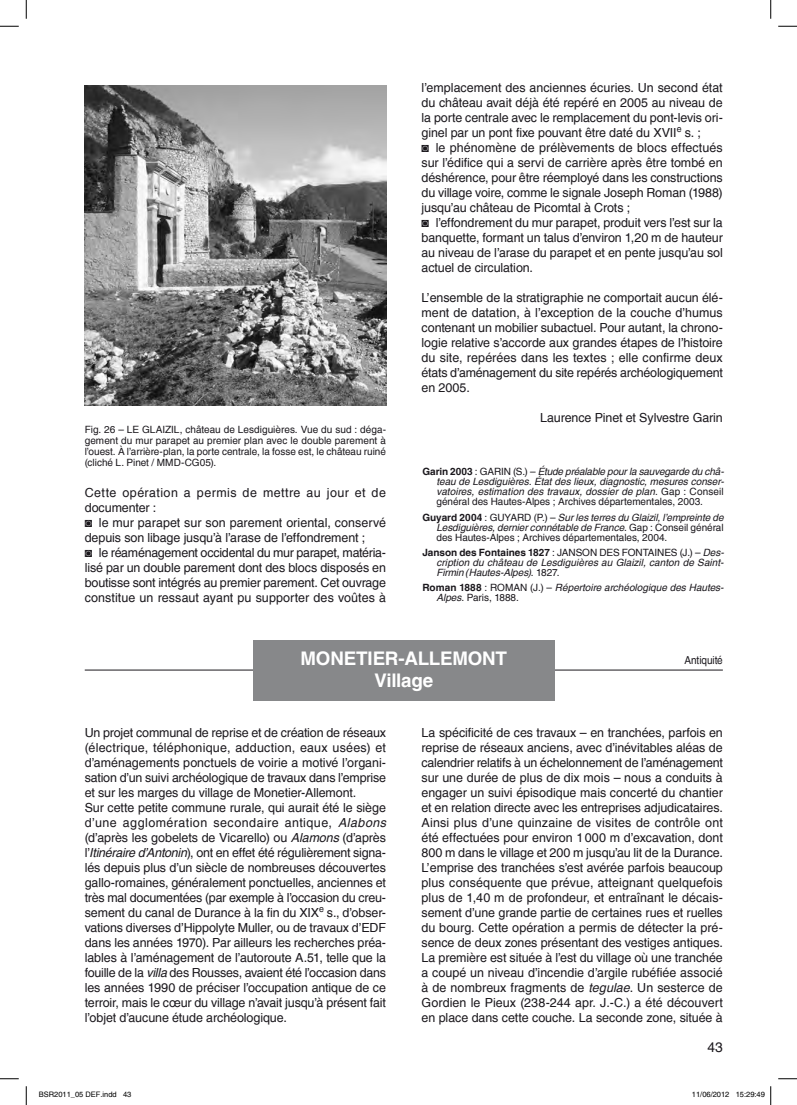
<style>
.page{position:relative;width:797px;height:1105px;background:#fff}
.page>*{position:absolute;margin:0;border:0;box-sizing:border-box;transform-origin:0 0}
.t1{font:700 18.75px/22.5px "Helvetica";letter-spacing:-.01em;color:#fff;text-align:center}
.t2{font:13.75px "Helvetica";color:#1a171c}
.t3{font:12.5px/15px "Helvetica";letter-spacing:-.01em;color:#1a171c}
.t4{font:11px "Helvetica";letter-spacing:-.005em;color:#1a171c;scale:.91 1}
.t5{font:italic 10px/10px "Helvetica";color:#1a171c;text-align:justify}
.t6{font:10px/11.2px "Helvetica";letter-spacing:-.005em;color:#1a171c;text-align:justify}
.t7{font:7.5px "Helvetica";color:#000}
.s1{font-family:"Times New Roman";font-weight:700}
.s2{font-weight:700;font-style:normal}
.s3{font-style:normal}
.s4{font-weight:700}
.s5{font-style:italic}
</style>
<div class="page">
<img style="left:85px;top:85px;width:301px;height:320px">
<hr style="left:85px;top:670px;width:638px;height:1px;background:#1a171c">
<div style="left:253px;top:640px;width:301px;height:60px;background:#87888a"></div>
<svg style="left:0;top:25px;width:19px;height:2px"></svg>
<svg style="left:778px;top:25px;width:19px;height:2px"></svg>
<svg style="left:0;top:1078px;width:19px;height:1px"></svg>
<svg style="left:778px;top:1078px;width:19px;height:1px"></svg>
<svg style="left:25px;top:0;width:2px;height:19px"></svg>
<svg style="left:25px;top:1086px;width:2px;height:19px"></svg>
<svg style="left:770px;top:0;width:1px;height:19px"></svg>
<svg style="left:770px;top:1086px;width:1px;height:19px"></svg>
<p class="t6" style="left:85px;top:424px;width:303px">Fig. 26 – LE GLAIZIL, château de Lesdiguières. Vue du sud : déga&shy;gement du mur parapet au premier plan avec le double parement à l’ouest. À l’arrière-plan, la porte centrale, la fosse est, le château ruiné (cliché L. Pinet / MMD-CG05).</p>
<p class="t3" style="left:85px;top:485px;width:303px">Cette opération a permis de mettre au jour et de documenter :<br><span class="s1">◙</span> le mur parapet sur son parement oriental, conservé depuis son libage jusqu’à l’arase de l’effondrement ;<br><span class="s1">◙</span> le réaménagement occidental du mur parapet, matéria&shy;lisé par un double parement dont des blocs disposés en boutisse sont intégrés au premier parement. Cet ouvrage constitue un ressaut ayant pu supporter des voûtes à</p>
<p class="t3" style="left:421px;top:80px;width:303px">l’emplacement des anciennes écuries. Un second état du château avait déjà été repéré en 2005 au niveau de la porte centrale avec le remplacement du pont-levis ori&shy;ginel par un pont fixe pouvant être daté du XVII<sup>e</sup> s. ;<br><span class="s1">◙</span> le phénomène de prélèvements de blocs effectués sur l’édifice qui a servi de carrière après être tombé en déshérence, pour être réemployé dans les constructions du village voire, comme le signale Joseph Roman (1988) jusqu’au château de Picomtal à Crots ;<br><span class="s1">◙</span> l’effondrement du mur parapet, produit vers l’est sur la banquette, formant un talus d’environ 1,20 m de hauteur au niveau de l’arase du parapet et en pente jusqu’au sol actuel de circulation.</p>
<p class="t3" style="left:421px;top:290px;width:303px;text-align:justify">L’ensemble de la stratigraphie ne comportait aucun élé&shy;ment de datation, à l’exception de la couche d’humus contenant un mobilier subactuel. Pour autant, la chrono&shy;logie relative s’accorde aux grandes étapes de l’histoire du site, repérées dans les textes ; elle confirme deux états d’aménagement du site repérés archéologiquement en 2005.</p>
<p class="t3" style="left:540px;top:410px;width:184px">Laurence Pinet et Sylvestre Garin</p>
<p class="t5" style="left:436px;top:467px;width:289px;text-indent:-14px"><span class="s2">Garin 2003</span> <span class="s3">: GARIN (S.) –</span> Étude préalable pour la sauvegarde du châ&shy;teau de Lesdiguières. État des lieux, diagnostic, mesures conser&shy;vatoires, estimation des travaux, dossier de plan<span class="s3">. Gap : Conseil général des Hautes-Alpes ; Archives départementales, 2003.</span></p>
<p class="t6" style="left:436px;top:512px;width:289px;line-height:10px;text-indent:-14px"><span class="s4">Guyard 2004</span> : GUYARD (P.) – <span class="s5">Sur les terres du Glaizil, l’empreinte de Lesdiguières, dernier connétable de France</span>. Gap : Conseil général des Hautes-Alpes ; Archives départementales, 2004.</p>
<p class="t5" style="left:436px;top:548px;width:289px;text-indent:-14px"><span class="s2">Janson des Fontaines 1827</span> <span class="s3">: JANSON DES FONTAINES (J.) –</span> Des&shy;cription du château de Lesdiguières au Glaizil, canton de Saint-Firmin (Hautes-Alpes)<span class="s3">. 1827.</span></p>
<p class="t5" style="left:436px;top:583px;width:289px;text-indent:-14px"><span class="s2">Roman 1888</span> <span class="s3">: ROMAN (J.) –</span> Répertoire archéologique des Hautes-<br>Alpes<span class="s3">. Paris, 1888.</span></p>
<h1 class="t1" style="left:300px;top:646px;width:208px">MONETIER-ALLEMONT<br>Village</h1>
<p class="t4" style="left:684px;top:654px;width:44px">Antiquité</p>
<p class="t3" style="left:85px;top:725px;width:303px">Un projet communal de reprise et de création de réseaux (électrique, téléphonique, adduction, eaux usées) et d’aménagements ponctuels de voirie a motivé l’organi&shy;sation d’un suivi archéologique de travaux dans l’emprise et sur les marges du village de Monetier-Allemont.<br>Sur cette petite commune rurale, qui aurait été le siège d’une agglomération secondaire antique, <span class="s5">Alabons </span>(d’après les gobelets de Vicarello) ou <span class="s5">Alamons</span> (d’après l’<span class="s5">Itinéraire d’Antonin</span>), ont en effet été régulièrement signa&shy;lés depuis plus d’un siècle de nombreuses découvertes gallo-romaines, généralement ponctuelles, anciennes et très mal documentées (par exemple à l’occasion du creu&shy;sement du canal de Durance à la fin du XIX<sup>e</sup> s., d’obser&shy;vations diverses d’Hippolyte Muller, ou de travaux d’EDF dans les années 1970). Par ailleurs les recherches préa&shy;lables à l’aménagement de l’autoroute A.51, telle que la fouille de la <span class="s5">villa</span> des Rousses, avaient été l’occasion dans les années 1990 de préciser l’occupation antique de ce terroir, mais le cœur du village n’avait jusqu’à présent fait l’objet d’aucune étude archéologique.</p>
<p class="t3" style="left:421px;top:725px;width:303px;text-align:justify">La spécificité de ces travaux – en tranchées, parfois en reprise de réseaux anciens, avec d’inévitables aléas de calendrier relatifs à un échelonnement de l’aménagement sur une durée de plus de dix mois – nous a conduits à engager un suivi épisodique mais concerté du chantier et en relation directe avec les entreprises adjudicataires.<br>Ainsi plus d’une quinzaine de visites de contrôle ont été effectuées pour environ 1000 m d’excavation, dont 800 m dans le village et 200 m jusqu’au lit de la Durance.<br>L’emprise des tranchées s’est avérée parfois beaucoup plus conséquente que prévue, atteignant quelquefois plus de 1,40 m de profondeur, et entraînant le décais&shy;sement d’une grande partie de certaines rues et ruelles du bourg. Cette opération a permis de détecter la pré&shy;sence de deux zones présentant des vestiges antiques.<br>La première est située à l’est du village où une tranchée a coupé un niveau d’incendie d’argile rubéfiée associé à de nombreux fragments de <span class="s5">tegulae</span>. Un sesterce de Gordien le Pieux (238-244 apr. J.‑C.) a été découvert en place dans cette couche. La seconde zone, située à</p>
<p class="t2" style="left:707px;top:1039px;width:17px">43</p>
<p class="t7" style="left:39px;top:1090px;width:94px">BSR2011_05 DEF.indd 43</p>
<p class="t7" style="left:692px;top:1090px;width:74px">11/06/2012 15:29:49</p>
</div>
